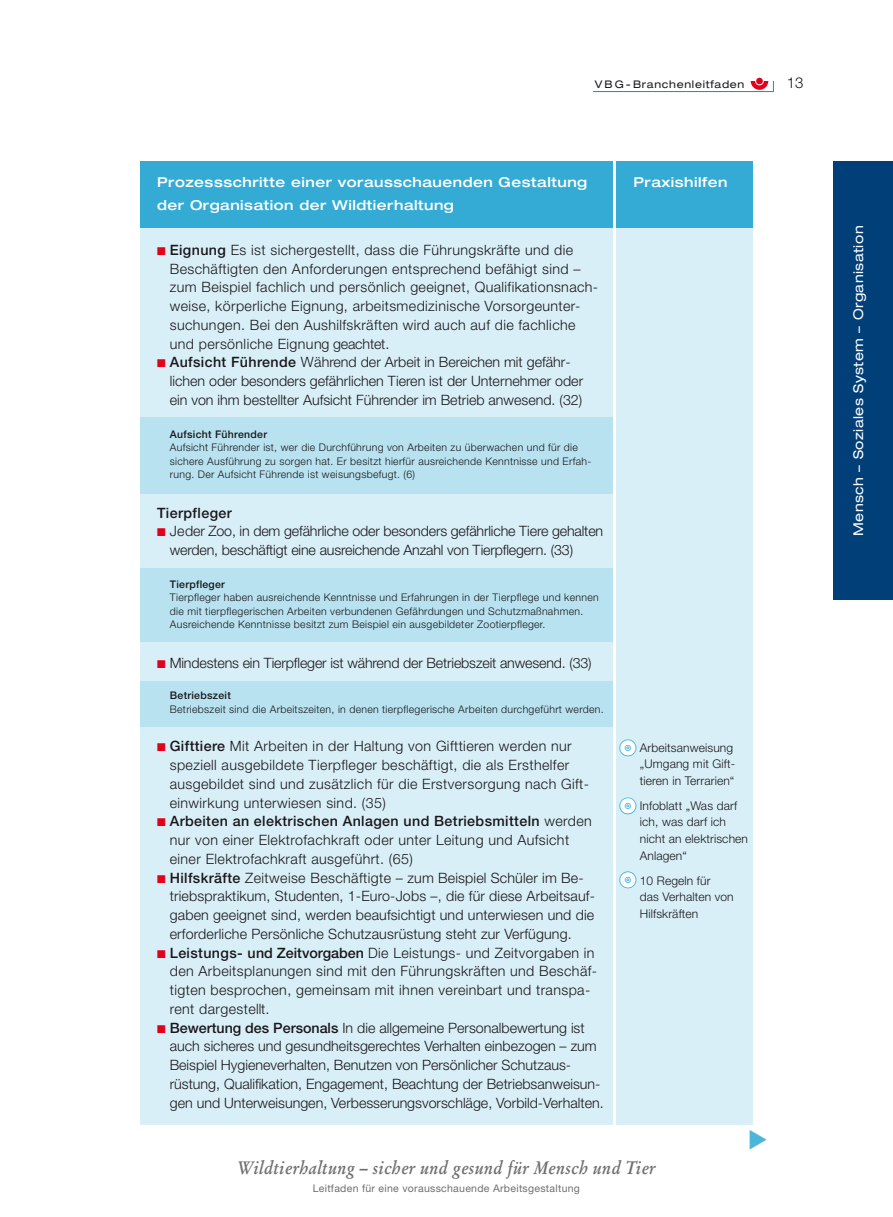
<style>
.page{position:relative;width:893px;height:1217px;background:#fff}
.page>*{position:absolute;margin:0;border:0;box-sizing:border-box;transform-origin:0 0}
.t1{font:italic 700 18px "Stempel Garamond";letter-spacing:.025em;color:#6f7072;scale:.9 1}
.t2{font:300 15px "Helvetica Neue";color:#1a171b}
.t3{font:300 14.25px/18.8px "Helvetica Neue";letter-spacing:.01em;color:#1a171b}
.t4{font:300 14.25px/18.8px "Helvetica Neue";letter-spacing:.03em;color:#1a171b}
.t5{font:300 14.25px/18.8px "Helvetica Neue";letter-spacing:-.01em;color:#1a171b}
.t6{font:500 14.25px "Helvetica Neue";letter-spacing:.03em;color:#1a171b}
.t7{font:500 expanded 13.65px/22.5px "Helvetica Neue";letter-spacing:.035em;color:#fff}
.t8{font:expanded 13.5px "Helvetica Neue";letter-spacing:.035em;color:#fff}
.t9{font:300 12px/16.5px "Helvetica Neue";letter-spacing:.01em;color:#1a171b}
.t10{font:300 10.5px/13.5px "Helvetica Neue";letter-spacing:.03em;color:#1a171b}
.t11{font:10.5px "Helvetica Neue";letter-spacing:.03em;color:#6f7072}
.t12{font:500 10.5px "Helvetica Neue";letter-spacing:.03em;color:#1a171b}
.t13{font:expanded 10.5px "Helvetica Neue";letter-spacing:.065em;color:#1a171b}
.s1{font-weight:500}
</style>
<div class="page">
<div style="left:833px;top:162px;width:60px;height:438px;background:#003f77"></div>
<hr style="left:593px;top:91px;width:181px;height:1px;background:#0096c9">
<div style="left:756px;top:78px;width:7px;height:6px;background:#e2001a;border-radius:50%"></div>
<svg style="left:751px;top:81px;width:23px;height:11px"></svg>
<div style="left:140px;top:227px;width:472px;height:897px;background:#d9eff7"></div>
<div style="left:140px;top:162px;width:472px;height:66px;background:#33abd4"></div>
<div style="left:616px;top:227px;width:136px;height:897px;background:#d9eff7"></div>
<div style="left:616px;top:162px;width:136px;height:66px;background:#33abd4"></div>
<div style="left:140px;top:417px;width:472px;height:76px;background:#b8e2f0"></div>
<div style="left:140px;top:568px;width:472px;height:74px;background:#b8e2f0"></div>
<div style="left:140px;top:680px;width:472px;height:46px;background:#b8e2f0"></div>
<svg style="left:620px;top:739px;width:16px;height:17px"></svg>
<svg style="left:620px;top:797px;width:16px;height:16px"></svg>
<svg style="left:620px;top:872px;width:16px;height:16px"></svg>
<p class="t13" style="left:595px;top:81px;width:151px">VBG- Branchenleitfaden</p>
<p class="t2" style="left:787px;top:78px;width:18px">13</p>
<p class="t7" style="left:157px;top:172px;width:432px">Prozessschritte einer vorausschauenden Gestaltung der Organisation der Wildtierhaltung</p>
<p class="t7" style="left:633px;top:172px;width:95px">Praxishilfen</p>
<p class="t4" style="left:170px;top:242px;width:430px"><span class="s1">Eignung</span> Es ist sichergestellt, dass die Führungskräfte und die Beschäftigten den Anforderungen entsprechend befähigt sind – zum Beispiel fachlich und persönlich geeignet, Qualifikationsnach&shy;weise, körperliche Eignung, arbeitsmedizinische Vorsorgeunter&shy;suchungen. Bei den Aushilfskräften wird auch auf die fachliche und persönliche Eignung geachtet.<br><span class="s1">Aufsicht Führende</span> Während der Arbeit in Bereichen mit gefähr&shy;lichen oder besonders gefährlichen Tieren ist der Unternehmer oder ein von ihm bestellter Aufsicht Führender im Betrieb anwesend. (32)</p>
<p class="t12" style="left:170px;top:430px;width:99px">Aufsicht Führender</p>
<p class="t10" style="left:170px;top:442px;width:423px">Aufsicht Führender ist, wer die Durchführung von Arbeiten zu überwachen und für die sichere Ausführung zu sorgen hat. Er besitzt hierfür ausreichende Kenntnisse und Erfah&shy;rung. Der Aufsicht Führende ist weisungsbefugt. (6)</p>
<p class="t6" style="left:157px;top:507px;width:76px">Tierpfleger</p>
<p class="t5" style="left:170px;top:523px;width:435px">Jeder Zoo, in dem gefährliche oder besonders gefährliche Tiere gehalten werden, beschäftigt eine ausreichende Anzahl von Tierpflegern. (33)</p>
<p class="t12" style="left:170px;top:580px;width:57px">Tierpfleger</p>
<p class="t10" style="left:170px;top:592px;width:430px">Tierpfleger haben ausreichende Kenntnisse und Erfahrungen in der Tierpflege und kennen die mit tierpflegerischen Arbeiten verbundenen Gefährdungen und Schutzmaßnahmen.<br>Ausreichende Kenntnisse besitzt zum Beispiel ein ausgebildeter Zootierpfleger.</p>
<p class="t5" style="left:170px;top:654px;width:423px">Mindestens ein Tierpfleger ist während der Betriebszeit anwesend. (33)</p>
<p class="t12" style="left:170px;top:691px;width:62px">Betriebszeit</p>
<p class="t10" style="left:170px;top:703px;width:435px">Betriebszeit sind die Arbeitszeiten, in denen tierpflegerische Arbeiten durchgeführt werden.</p>
<p class="t3" style="left:170px;top:738px;width:435px"><span class="s1">Gifttiere</span> Mit Arbeiten in der Haltung von Gifttieren werden nur speziell ausgebildete Tierpfleger beschäftigt, die als Ersthelfer ausgebildet sind und zusätzlich für die Erstversorgung nach Gift&shy;einwirkung unterwiesen sind. (35)<br><span class="s1">Arbeiten an elektrischen Anlagen und Betriebsmitteln</span> werden nur von einer Elektrofachkraft oder unter Leitung und Aufsicht einer Elektrofachkraft ausgeführt. (65)<br><span class="s1">Hilfskräfte</span> Zeitweise Beschäftigte – zum Beispiel Schüler im Be&shy;triebspraktikum, Studenten, 1-Euro-Jobs –, die für diese Arbeitsauf&shy;gaben geeignet sind, werden beaufsichtigt und unterwiesen und die erforderliche Persönliche Schutzausrüstung steht zur Verfügung.<br><span class="s1">Leistungs- und Zeitvorgaben</span> Die Leistungs- und Zeitvorgaben in den Arbeitsplanungen sind mit den Führungskräften und Beschäf&shy;tigten besprochen, gemeinsam mit ihnen vereinbart und transpa&shy;rent dargestellt.<br><span class="s1">Bewertung des Personals</span> In die allgemeine Personalbewertung ist auch sicheres und gesundheitsgerechtes Verhalten einbezogen – zum Beispiel Hygieneverhalten, Benutzen von Persönlicher Schutzaus&shy;rüstung, Qualifikation, Engagement, Beachtung der Betriebsanweisun&shy;gen und Unterweisungen, Verbesserungsvorschläge, Vorbild-Verhalten.</p>
<p class="t9" style="left:640px;top:740px;width:97px">Arbeitsanweisung „Umgang mit Gift&shy;tieren in Terrarien“</p>
<p class="t9" style="left:640px;top:798px;width:110px">Infoblatt „Was darf ich, was darf ich nicht an elektrischen<br>Anlagen“</p>
<p class="t9" style="left:640px;top:873px;width:95px">10 Regeln für<br>das Verhalten von<br>Hilfskräften</p>
<p class="t1" style="left:237px;top:1159px;width:466px">Wildtierhaltung – sicher und gesund für Mensch und Tier</p>
<p class="t11" style="left:313px;top:1183px;width:269px">Leitfaden für eine vorausschauende Arbeitsgestaltung</p>
<p class="t8" style="left:853px;top:536px;width:312px;rotate:-90deg">Mensch – Soziales System – Organisation</p>
</div>
